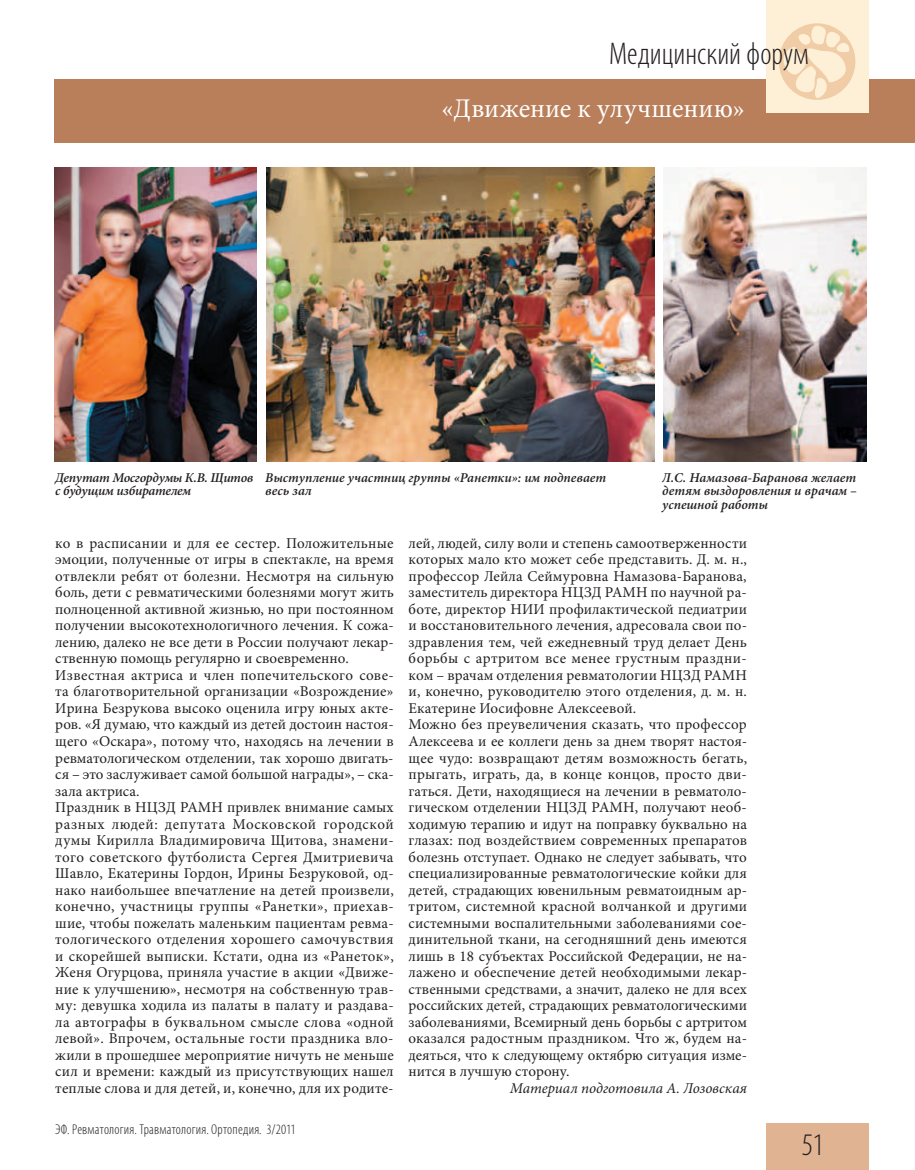
<style>
.page{position:relative;width:915px;height:1170px;background:#fff}
.page>*{position:absolute;margin:0;border:0;box-sizing:border-box;transform-origin:0 0}
.t1{font:300 condensed 31.5px "Myriad Pro";color:#231f20}
.t2{font:27px "Minion Pro";letter-spacing:.005em;color:#fff}
.t3{font:15px/16.5px "Minion Pro";letter-spacing:.01em;color:#231f20}
.t4{font:italic 15px "Minion Pro";color:#231f20}
.t5{font:300 condensed 14.25px "Myriad Pro";letter-spacing:.015em;color:#231f20}
.t6{font:italic 600 13.5px/13.5px "Minion Pro";letter-spacing:-.005em;color:#231f20}
</style>
<div class="page">
<div style="left:54px;top:79px;width:860px;height:64px;background:#b87f5a"></div>
<div style="left:765px;top:1123px;width:102px;height:46px;background:#e0b493"></div>
<div style="left:765px;top:0;width:102px;height:113px;background:#fef0d6"></div>
<div style="left:778px;top:23px;width:77px;height:77px;background:#f0cca7;border-radius:50%"></div>
<svg style="left:781px;top:24px;width:69px;height:75px"></svg>
<img style="left:54px;top:167px;width:203px;height:294px">
<img style="left:663px;top:167px;width:203px;height:294px">
<img style="left:266px;top:167px;width:388px;height:294px">
<h1 class="t1" style="left:608px;top:35px;width:201px">Медицинский форум</h1>
<h2 class="t2" style="left:441px;top:90px;width:304px">«Движение к улучшению»</h2>
<p class="t6" style="left:55px;top:470px;width:199px">Депутат Мосгордумы К.В. Щитов с будущим избирателем</p>
<p class="t6" style="left:265px;top:470px;width:342px">Выступление участниц группы «Ранетки»: им подпевает весь зал</p>
<p class="t6" style="left:662px;top:470px;width:196px;text-align:justify">Л.С. Намазова-Баранова желает детям выздоровления и врачам – успешной работы</p>
<p class="t3" style="left:55px;top:535px;width:340px">ко в расписании и для ее сестер. Положительные эмоции, полученные от игры в спектакле, на время отвлекли ребят от болезни. Несмотря на сильную боль, дети с ревматическими болезнями могут жить полноценной активной жизнью, но при постоянном получении высокотехнологичного лечения. К сожа&shy;лению, далеко не все дети в России получают лекар&shy;ственную помощь регулярно и своевременно.<br>Известная актриса и член попечительского сове&shy;та благотворительной организации «Возрождение» Ирина Безрукова высоко оценила игру юных акте&shy;ров. «Я думаю, что каждый из детей достоин настоя&shy;щего «Оскара», потому что, находясь на лечении в ревматологическом отделении, так хорошо двигать&shy;ся – это заслуживает самой большой награды», – ска&shy;зала актриса.<br>Праздник в НЦЗД РАМН привлек внимание самых разных людей: депутата Московской городской думы Кирилла Владимировича Щитова, знамени&shy;того советского футболиста Сергея Дмитриевича Шавло, Екатерины Гордон, Ирины Безруковой, од&shy;нако наибольшее впечатление на детей произвели, конечно, участницы группы «Ранетки», приехав&shy;шие, чтобы пожелать маленьким пациентам ревма&shy;тологического отделения хорошего самочувствия и скорейшей выписки. Кстати, одна из «Ранеток», Женя Огурцова, приняла участие в акции «Движе&shy;ние к улучшению», несмотря на собственную трав&shy;му: девушка ходила из палаты в палату и раздава&shy;ла автографы в буквальном смысле слова «одной левой». Впрочем, остальные гости праздника вло&shy;жили в прошедшее мероприятие ничуть не меньше сил и времени: каждый из присутствующих нашел теплые слова и для детей, и, конечно, для их родите-</p>
<p class="t3" style="left:408px;top:535px;width:340px">лей, людей, силу воли и степень самоотверженности которых мало кто может себе представить. Д. м. н., профессор Лейла Сеймуровна Намазова-Баранова, заместитель директора НЦЗД РАМН по научной ра&shy;боте, директор НИИ профилактической педиатрии и восстановительного лечения, адресовала свои по&shy;здравления тем, чей ежедневный труд делает День борьбы с артритом все менее грустным праздни&shy;ком – врачам отделения ревматологии НЦЗД РАМН и, конечно, руководителю этого отделения, д. м. н.<br>Екатерине Иосифовне Алексеевой.<br>Можно без преувеличения сказать, что профессор Алексеева и ее коллеги день за днем творят настоя&shy;щее чудо: возвращают детям возможность бегать, прыгать, играть, да, в конце концов, просто дви&shy;гаться. Дети, находящиеся на лечении в ревматоло&shy;гическом отделении НЦЗД РАМН, получают необ&shy;ходимую терапию и идут на поправку буквально на глазах: под воздействием современных препаратов болезнь отступает. Однако не следует забывать, что специализированные ревматологические койки для детей, страдающих ювенильным ревматоидным ар&shy;тритом, системной красной волчанкой и другими системными воспалительными заболеваниями сое&shy;динительной ткани, на сегодняшний день имеются лишь в 18 субъектах Российской Федерации, не на&shy;лажено и обеспечение детей необходимыми лекар&shy;ственными средствами, а значит, далеко не для всех российских детей, страдающих ревматологическими заболеваниями, Всемирный день борьбы с артритом оказался радостным праздником. Что ж, будем на&shy;деяться, что к следующему октябрю ситуация изме&shy;нится в лучшую сторону.</p>
<p class="t4" style="left:509px;top:1077px;width:239px">Материал подготовила А. Лозовская</p>
<p class="t5" style="left:55px;top:1120px;width:242px">ЭФ. Ревматология. Травматология. Ортопедия. 3/2011</p>
<h1 class="t1" style="left:801px;top:1126px;width:23px">51</h1>
</div>
